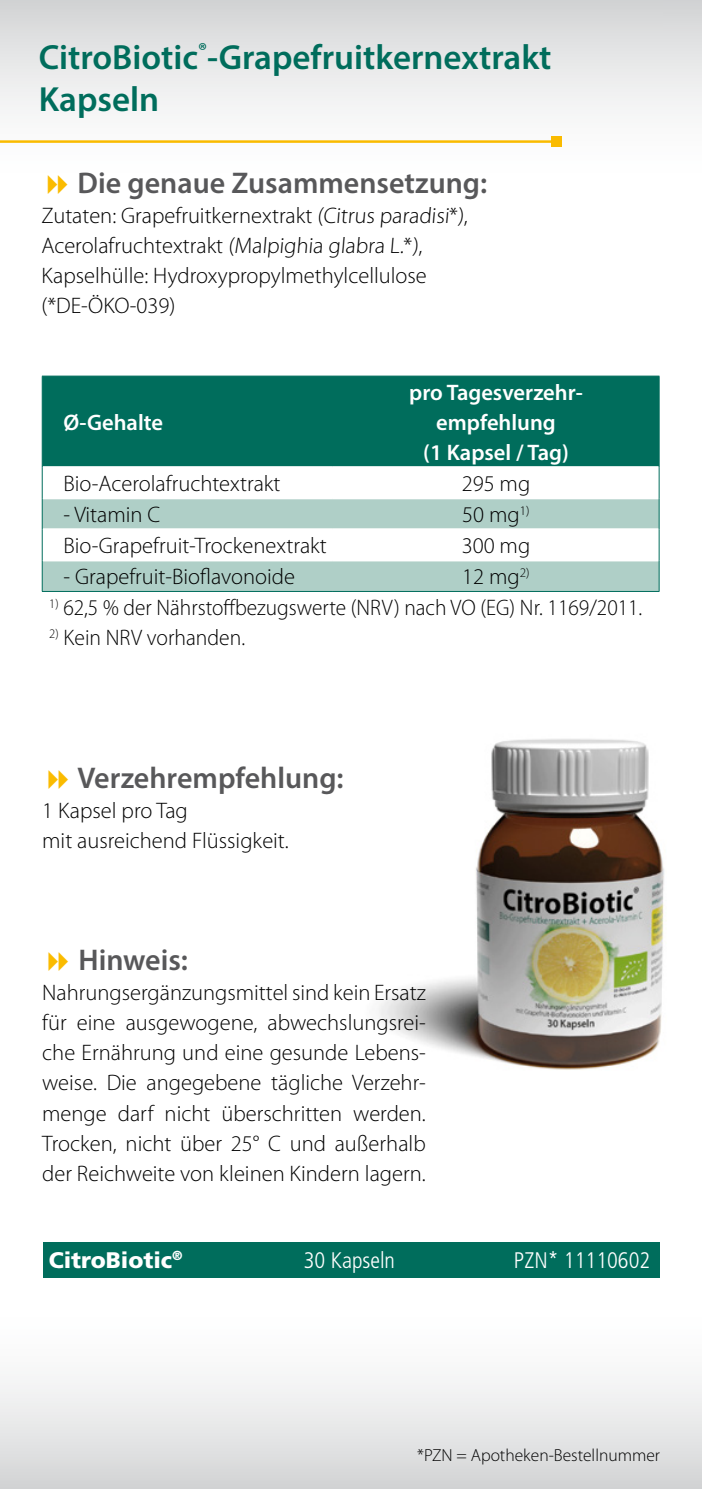
<style>
.page{position:relative;width:702px;height:1489px;background:#fff}
.page>*{position:absolute;margin:0;border:0;box-sizing:border-box;transform-origin:0 0}
.t1{font:600 35px/42px "Myriad Pro";color:#006d5c}
.t2{font:600 30px "Myriad Pro";color:#58585a}
.t3{font:300 22.5px/30px "Myriad Pro";color:#000}
.t4{font:300 22.5px "Myriad Pro";color:#000;scale:.95 1}
.t5{font:600 22.5px/30px "Myriad Pro";color:#fff;text-align:center}
.t6{font:300 condensed 22.5px "Frutiger";color:#fff}
.t7{font:300 22.5px "Myriad Pro";color:#000;scale:.96 1}
.t8{font:900 22.5px "Frutiger";color:#fff}
.t9{font:300 17.5px "Myriad Pro";color:#000}
</style>
<div class="page">
<img style="left:379px;top:739px;width:285px;height:331px">
<svg style="left:0;top:0;width:702px;height:147px"></svg>
<div style="left:0;top:1302px;width:702px;height:186px;background:linear-gradient(to bottom,#fff,#d7d8d9)"></div>
<div style="left:43px;top:1242px;width:616px;height:35px;background:#006d5c"></div>
<hr style="left:0;top:140px;width:556px;height:3px;background:#fabb00">
<div style="left:551px;top:137px;width:10px;height:10px;background:#fabb00"></div>
<div style="left:43px;top:376px;width:615px;height:90px;background:#006d5c"></div>
<svg style="left:43px;top:499px;width:615px;height:92px;fill:#afcfc7"></svg>
<hr style="left:43px;top:528px;width:290px;height:2px;background:#fff">
<hr style="left:333px;top:528px;width:325px;height:2px;background:#fff">
<hr style="left:43px;top:559px;width:290px;height:2px;background:#fff">
<hr style="left:333px;top:559px;width:325px;height:2px;background:#fff">
<hr style="left:42px;top:375px;width:291px;height:1px;background:#006d5c">
<hr style="left:42px;top:376px;width:1px;height:91px;background:#006d5c">
<hr style="left:333px;top:375px;width:326px;height:1px;background:#006d5c">
<hr style="left:658px;top:376px;width:1px;height:91px;background:#006d5c">
<hr style="left:42px;top:467px;width:1px;height:31px;background:#006d5c">
<hr style="left:658px;top:467px;width:1px;height:31px;background:#006d5c">
<hr style="left:42px;top:498px;width:1px;height:31px;background:#006d5c">
<hr style="left:658px;top:498px;width:1px;height:31px;background:#006d5c">
<hr style="left:42px;top:529px;width:1px;height:31px;background:#006d5c">
<hr style="left:658px;top:529px;width:1px;height:31px;background:#006d5c">
<hr style="left:42px;top:560px;width:1px;height:31px;background:#006d5c">
<hr style="left:658px;top:560px;width:1px;height:31px;background:#006d5c">
<hr style="left:42px;top:591px;width:291px;height:1px;background:#006d5c">
<hr style="left:333px;top:591px;width:326px;height:1px;background:#006d5c">
<div style="left:663px;top:0;width:39px;height:38px;background:#d8d9da"></div>
<h1 class="t1" style="left:39px;top:35px;width:514px">CitroBiotic<sup>®</sup>-Grapefruitkernextrakt<br>Kapseln</h1>
<h2 class="t2" style="left:78px;top:164px;width:411px">Die genaue Zusammensetzung:</h2>
<p class="t3" style="left:41px;top:201px;width:428px">Zutaten: Grapefruitkernextrakt (Citrus paradisi*), Acerolafruchtextrakt (Malpighia glabra L.*), Kapselhülle: Hydroxypropylmethylcellulose (*DE-ÖKO-039)</p>
<p class="t5" style="left:63px;top:407px;width:101px">Ø-Gehalte</p>
<p class="t5" style="left:409px;top:377px;width:175px">pro Tagesverzehr&shy;empfehlung<br>(1 Kapsel / Tag)</p>
<p class="t3" style="left:63px;top:469px;width:218px">Bio-Acerolafruchtextrakt</p>
<p class="t3" style="left:461px;top:469px;width:70px">295 mg</p>
<p class="t3" style="left:63px;top:500px;width:98px">- Vitamin C</p>
<p class="t3" style="left:462px;top:500px;width:69px">50 mg<sup>1)</sup></p>
<p class="t3" style="left:63px;top:531px;width:265px">Bio-Grapefruit-Trockenextrakt</p>
<p class="t3" style="left:461px;top:531px;width:70px">300 mg</p>
<p class="t3" style="left:63px;top:562px;width:233px">- Grapefruit-Bioflavonoide</p>
<p class="t3" style="left:462px;top:562px;width:69px">12 mg<sup>2)</sup></p>
<p class="t4" style="left:49px;top:595px;width:625px"><sup>1)</sup> 62,5 % der Nährstoffbezugswerte (NRV) nach VO (EG) Nr. 1169/2011.</p>
<p class="t7" style="left:49px;top:625px;width:205px"><sup>2)</sup> Kein NRV vorhanden.</p>
<h2 class="t2" style="left:77px;top:758px;width:268px">Verzehrempfehlung:</h2>
<p class="t3" style="left:42px;top:795px;width:248px">1 Kapsel pro Tag<br>mit ausreichend Flüssigkeit.</p>
<h2 class="t2" style="left:78px;top:941px;width:111px">Hinweis:</h2>
<p class="t3" style="left:42px;top:978px;width:385px;text-align:justify">Nahrungsergänzungsmittel sind kein Ersatz für eine ausgewogene, abwechslungsrei&shy;che Ernährung und eine gesunde Lebens&shy;weise. Die angegebene tägliche Verzehr&shy;menge darf nicht überschritten werden.<br>Trocken, nicht über 25° C und außerhalb der Reichweite von kleinen Kindern lagern.</p>
<p class="t8" style="left:49px;top:1246px;width:135px">CitroBiotic<sup>®</sup></p>
<p class="t6" style="left:304px;top:1246px;width:93px">30 Kapseln</p>
<p class="t6" style="left:514px;top:1246px;width:138px">PZN* 11110602</p>
<p class="t9" style="left:417px;top:1444px;width:244px">*PZN = Apotheken-Bestellnummer</p>
</div>
